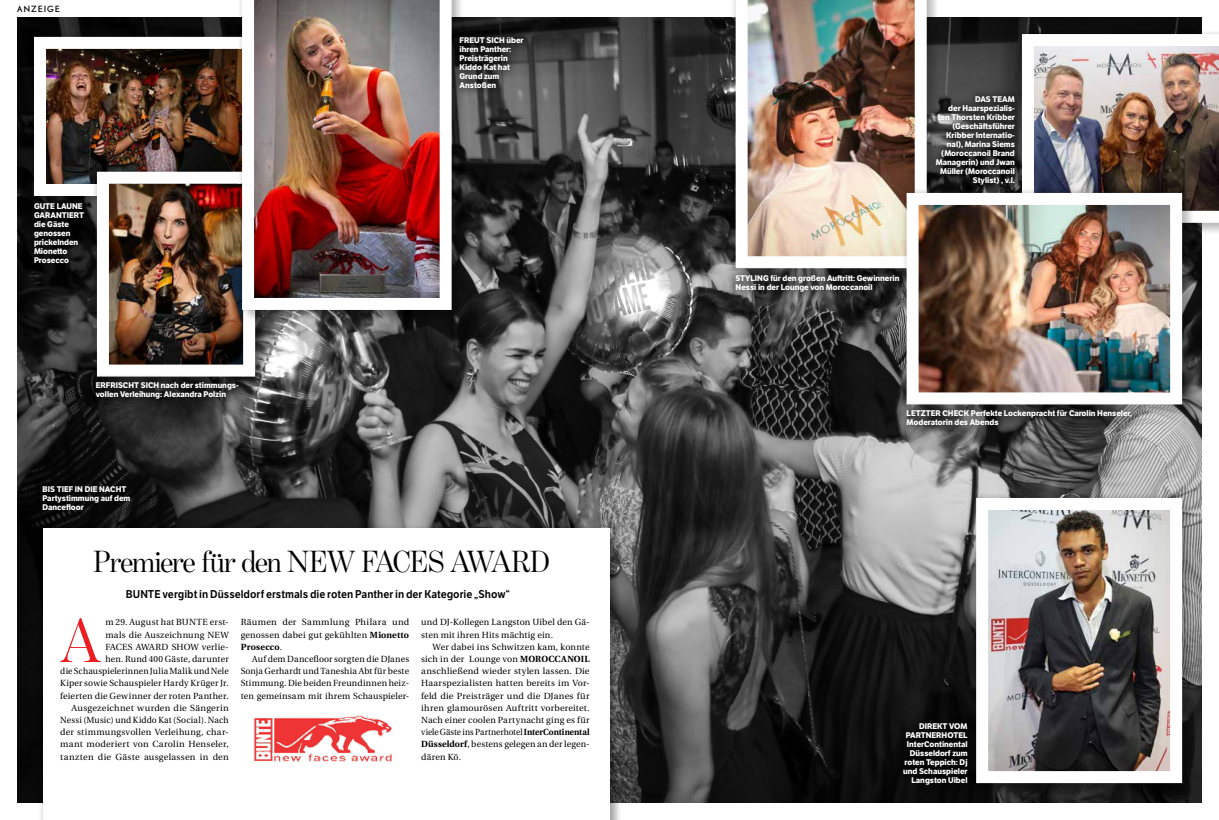
<style>
.page{position:relative;width:1219px;height:820px;background:#fff}
.page>*{position:absolute;margin:0;border:0;box-sizing:border-box;transform-origin:0 0}
.t1{font:62.4px "Benton Mod Disp";color:#ed1d24}
.t2{font:31px "Benton Mod Disp";letter-spacing:-.025em;color:#000}
.t3{font:600 11px "LFT Etica";color:#000;scale:.95 1}
.t4{font:8.9px/12.2px "Utopia";letter-spacing:.02em;color:#000;text-align:justify}
.t5{font:700 8px/9px "LFT Etica";color:#fff}
.t6{font:8px "DTL Nobel T";letter-spacing:.12em;color:#000}
.s1{font-weight:700}
</style>
<div class="page">
<img style="left:17px;top:17px;width:1185px;height:785px">
<div style="left:29px;top:32px;width:243px;height:169px;background:#000;opacity:.2"></div>
<img style="left:47px;top:50px;width:190px;height:133px">
<div style="left:34px;top:37px;width:232px;height:159px;border:12px solid #fff"></div>
<div style="left:1017px;top:29px;width:202px;height:199px;background:#000;opacity:.2"></div>
<img style="left:1022px;top:34px;width:197px;height:189px">
<div style="left:978px;top:499px;width:217px;height:296px;background:#000;opacity:.2"></div>
<div style="left:971px;top:492px;width:216px;height:296px;background:#000;opacity:.2"></div>
<img style="left:989px;top:510px;width:180px;height:259px">
<div style="left:976px;top:497px;width:206px;height:285px;border:12px solid #fff"></div>
<div style="left:730px;top:0;width:202px;height:273px;background:#000;opacity:.2"></div>
<img style="left:736px;top:0;width:191px;height:265px">
<div style="left:908px;top:194px;width:287px;height:222px;background:#000;opacity:.2"></div>
<div style="left:901px;top:188px;width:286px;height:221px;background:#000;opacity:.2"></div>
<img style="left:920px;top:206px;width:249px;height:185px">
<div style="left:907px;top:193px;width:275px;height:211px;border:12px solid #fff"></div>
<div style="left:92px;top:166px;width:168px;height:215px;background:#000;opacity:.2"></div>
<img style="left:110px;top:185px;width:132px;height:178px">
<div style="left:97px;top:172px;width:158px;height:204px;border:12px solid #fff"></div>
<div style="left:244px;top:0;width:220px;height:322px;background:#000;opacity:.2"></div>
<div style="left:237px;top:0;width:220px;height:315px;background:#000;opacity:.2"></div>
<img style="left:242px;top:0;width:210px;height:310px">
<div style="left:37px;top:523px;width:577px;height:296px;background:#000;opacity:.15"></div>
<div style="left:43px;top:528px;width:566px;height:291px;background:#fff"></div>
<img style="left:253px;top:715px;width:139px;height:45px">
<div style="left:927px;top:87px;width:97px;height:106px;background:#000;opacity:.6"></div>
<div style="left:25px;top:194px;width:67px;height:77px;background:#000;opacity:.6"></div>
<div style="left:727px;top:265px;width:181px;height:34px;background:#000;opacity:.6"></div>
<div style="left:895px;top:714px;width:81px;height:79px;background:#000"></div>
<div style="left:898px;top:401px;width:242px;height:33px;background:#000;opacity:.6"></div>
<div style="left:87px;top:373px;width:160px;height:34px;background:#000;opacity:.6"></div>
<div style="left:451px;top:28px;width:81px;height:69px;background:#000;opacity:.6"></div>
<div style="left:34px;top:476px;width:105px;height:42px;background:#000;opacity:.6"></div>
<p class="t6" style="left:17px;top:4px;width:44px">ANZEIGE</p>
<p class="t5" style="left:34px;top:201px;width:52px">GUTE LAUNE<br>GARANTIERT die Gäste genossen prickelnden<br>Mionetto<br>Prosecco</p>
<p class="t5" style="left:96px;top:381px;width:144px;text-indent:65px">nach der stimmungs&shy;vollen Verleihung: Alexandra Polzin</p>
<p class="t5" style="left:96px;top:381px;width:34px">Erfrischt</p>
<p class="t5" style="left:141px;top:381px;width:11px">sich</p>
<p class="t5" style="left:43px;top:484px;width:89px">Bis Tief in die Nacht<br>Partystimmung auf dem<br>Dancefloor</p>
<p class="t5" style="left:460px;top:35px;width:65px;text-indent:47px">über ihren Panther:<br>Preisträgerin<br>Kiddo Kat hat<br>Grund zum<br>Anstoßen</p>
<p class="t5" style="left:460px;top:35px;width:37px">Freut sich</p>
<h2 class="t2" style="left:94px;top:544px;width:458px">Premiere für den NEW FACES AWARD</h2>
<p class="t3" style="left:126px;top:586px;width:406px">Bunte vergibt in Düsseldorf erstmals die roten Panther in der Kategorie „Show“</p>
<h1 class="t1" style="left:60px;top:606px;width:42px">A</h1>
<p class="t4" style="left:60px;top:616px;width:170px;text-align:right">m 29. August hat Bunte erst-<br>mals die Auszeichnung NEW<br>FACES AWARD SHOW verlie-<br>hen. Rund 400 Gäste, darunter<br>die Schauspielerinnen Julia Malik undNele Kiper sowie Schauspieler Hardy Krüger Jr. feierten die Gewinner der roten Panther.<br>Ausgezeichnet wurden die Sängerin Nessi (Music) und Kiddo Kat (Social). Nach der stimmungsvollen Verleihung, char&shy;mant moderiert von Carolin Henseler, tanzten die Gäste ausgelassen in den</p>
<p class="t4" style="left:241px;top:616px;width:170px">Räumen der Sammlung Philara und genossen dabei gut gekühlten <span class="s1">Mionetto Prosecco</span>.</p>
<p class="t4" style="left:241px;top:652px;width:170px;text-indent:11px">Auf dem Dancefloor sorgten die DJanes Sonja Gerhardt und Taneshia Abt für beste Stimmung. Die beiden Freundinnen heiz&shy;ten gemeinsam mit ihrem Schauspieler-</p>
<p class="t4" style="left:421px;top:616px;width:170px">und DJ-Kollegen Langston Uibel den Gä&shy;sten mit ihren Hits mächtig ein.</p>
<p class="t4" style="left:421px;top:640px;width:170px;text-indent:11px">Wer dabei ins Schwitzen kam, konnte sich in der Lounge von <span class="s1">MOROCCANOIL </span>anschließend wieder stylen lassen. Die Haarspezialisten hatten bereits im Vor&shy;feld die Preisträger und die DJanes für ihren glamourösen Auftritt vorbereitet.<br>Nach einer coolen Partynacht ging es für viele Gäste ins Partnerhotel <span class="s1">InterContinental Düsseldorf</span>, bestens gelegen an der legen&shy;dären Kö.</p>
<p class="t5" style="left:736px;top:273px;width:165px;text-indent:35px">für den großen Auftritt: Gewinnerin<br>Nessi in der Lounge von Moroccanoil</p>
<p class="t5" style="left:736px;top:273px;width:21px">Styling</p>
<p class="t5" style="left:936px;top:95px;width:81px;text-align:right">Das Team<br>der Haarspezialis&shy;ten Thorsten Kribber (Geschäftsführer<br>Kribber Internatio&shy;nal), Marina Siems (Moroccanoil Brand<br>Managerin) und Jwan<br>Müller (Moroccanoil<br>Stylist) , v.l.</p>
<p class="t5" style="left:907px;top:409px;width:227px">Letzter Check Perfekte Lockenpracht für Carolin Henseler,<br>Moderatorin des Abends</p>
<p class="t5" style="left:906px;top:721px;width:63px;text-indent:13px">Direkt vom<br>Partn</p>
<p class="t5" style="left:903px;top:730px;width:66px;text-align:right">erHotel<br>InterContinental<br>Düsseldorf zum roten Teppich: Dj und Schauspieler<br>Langston Uibel</p>
</div>
